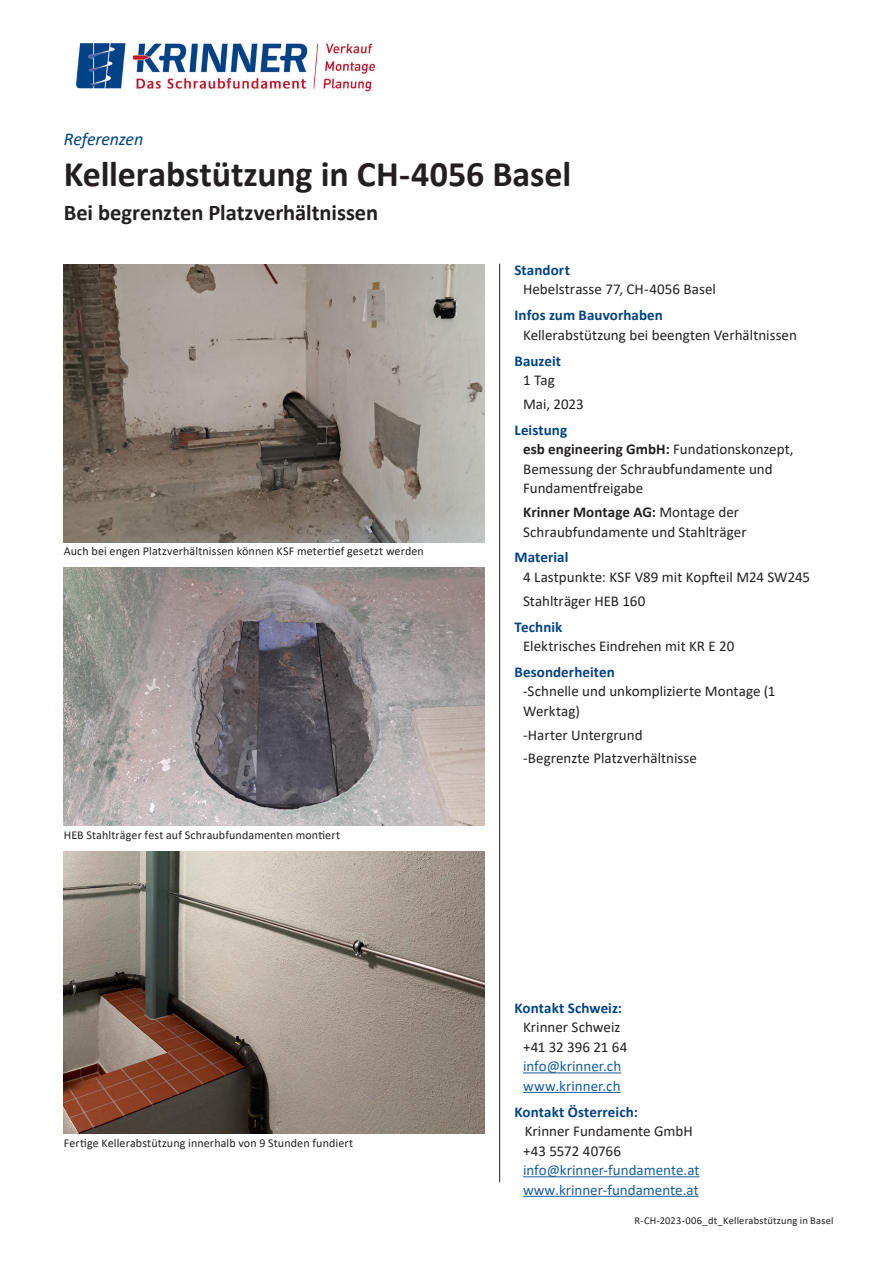
<style>
.page{position:relative;width:893px;height:1263px;background:#fff}
.page>*{position:absolute;margin:0;border:0;box-sizing:border-box;transform-origin:0 0}
.Haupttitel{font:700 36px "Calibri";letter-spacing:-.005em;color:#231f20}
.Sekundärtitel{font:700 22.5px "Calibri";letter-spacing:-.005em;color:#231f20}
.Dokumenttyp{font:italic 18px "Calibri";letter-spacing:-.01em;color:#014286}
.Fliesstext{font:15px/19.5px "Calibri";color:#231f20}
.Fliesstext-2{font:15px/19.5px "Calibri";color:#175d9e}
.Untertitel{font:700 15px "Calibri";letter-spacing:.005em;color:#014286}
.Untertitel-2{font:15px/19.5px "Calibri";color:#231f20}
.Bildlegende{font:12px "Calibri";letter-spacing:.01em;color:#231f20}
.Dokumentname{font:10.5px "Calibri";letter-spacing:.015em;color:#231f20}
.s1{font-weight:700}
.s2{color:#231f20}
.s3{font-weight:700;color:#014286}
</style>
<div class="page">
<hr style="left:499px;top:264px;width:1px;height:918px;background:#231f20">
<img style="left:64px;top:265px;width:421px;height:277px">
<img style="left:64px;top:568px;width:421px;height:258px">
<img style="left:64px;top:851px;width:421px;height:283px">
<img style="left:76px;top:43px;width:300px;height:49px">
<hr style="left:523px;top:1072px;width:98px;height:1px;background:#175d9e">
<hr style="left:523px;top:1092px;width:98px;height:1px;background:#175d9e">
<hr style="left:523px;top:1176px;width:177px;height:1px;background:#175d9e">
<hr style="left:523px;top:1196px;width:176px;height:1px;background:#175d9e">
<p class="Dokumenttyp" style="left:64px;top:127px;width:81px">Referenzen</p>
<p class="Haupttitel" style="left:64px;top:149px;width:509px">Kellerabstützung in CH-4056 Basel</p>
<p class="Sekundärtitel" style="left:64px;top:196px;width:316px">Bei begrenzten Platzverhältnissen</p>
<p class="Bildlegende" style="left:64px;top:543px;width:362px">Auch bei engen Platzverhältnissen können KSF metertief gesetzt werden</p>
<p class="Bildlegende" style="left:64px;top:827px;width:278px">HEB Stahlträger fest auf Schraubfundamenten montiert</p>
<p class="Bildlegende" style="left:64px;top:1134px;width:291px">Fertige Kellerabstützung innerhalb von 9 Stunden fundiert</p>
<p class="Untertitel" style="left:514px;top:259px;width:57px">Standort</p>
<p class="Fliesstext" style="left:523px;top:279px;width:194px">Hebelstrasse 77, CH-4056 Basel</p>
<p class="Untertitel" style="left:514px;top:305px;width:150px">Infos zum Bauvorhaben</p>
<p class="Fliesstext" style="left:523px;top:325px;width:275px">Kellerabstützung bei beengten Verhältnissen</p>
<p class="Untertitel" style="left:514px;top:350px;width:48px">Bauzeit</p>
<p class="Fliesstext" style="left:523px;top:370px;width:33px">1 Tag</p>
<p class="Fliesstext" style="left:523px;top:394px;width:62px">Mai, 2023</p>
<p class="Untertitel" style="left:514px;top:419px;width:54px">Leistung</p>
<p class="Fliesstext" style="left:523px;top:439px;width:272px"><span class="s1">esb engineering GmbH:</span> Fundationskonzept,<br>Bemessung der Schraubfundamente und<br>Fundamentfreigabe</p>
<p class="Fliesstext" style="left:523px;top:502px;width:225px"><span class="s1">Krinner Montage AG:</span> Montage der<br>Schraubfundamente und Stahlträger</p>
<p class="Untertitel" style="left:514px;top:547px;width:55px">Material</p>
<p class="Fliesstext" style="left:523px;top:567px;width:289px">4 Lastpunkte: KSF V89 mit Kopfteil M24 SW245</p>
<p class="Fliesstext" style="left:523px;top:591px;width:124px">Stahlträger HEB 160</p>
<p class="Untertitel" style="left:514px;top:616px;width:49px">Technik</p>
<p class="Fliesstext" style="left:523px;top:636px;width:213px">Elektrisches Eindrehen mit KR E 20</p>
<p class="Untertitel" style="left:514px;top:661px;width:102px">Besonderheiten</p>
<p class="Fliesstext" style="left:523px;top:681px;width:254px">-Schnelle und unkomplizierte Montage (1<br>Werktag)</p>
<p class="Fliesstext" style="left:523px;top:725px;width:121px">-Harter Untergrund</p>
<p class="Fliesstext" style="left:523px;top:748px;width:175px">-Begrenzte Platzverhältnisse</p>
<p class="Untertitel" style="left:514px;top:997px;width:109px">Kontakt Schweiz:</p>
<p class="Fliesstext-2" style="left:523px;top:1017px;width:106px"><span class="s2">Krinner Schweiz +41 32 396 21 64 </span>info@krinner.ch www.krinner.ch</p>
<p class="Untertitel-2" style="left:525px;top:1101px;width:170px;text-indent:-10px"><span class="s3">Kontakt Österreich:<br></span>Krinner Fundamente GmbH</p>
<p class="Fliesstext-2" style="left:523px;top:1140px;width:178px"><span class="s2">+43 5572 40766 </span>info@krinner-fundamente.at www.krinner-fundamente.at</p>
<p class="Dokumentname" style="left:634px;top:1213px;width:200px">R-CH-2023-006_dt_Kellerabstützung in Basel</p>
</div>
